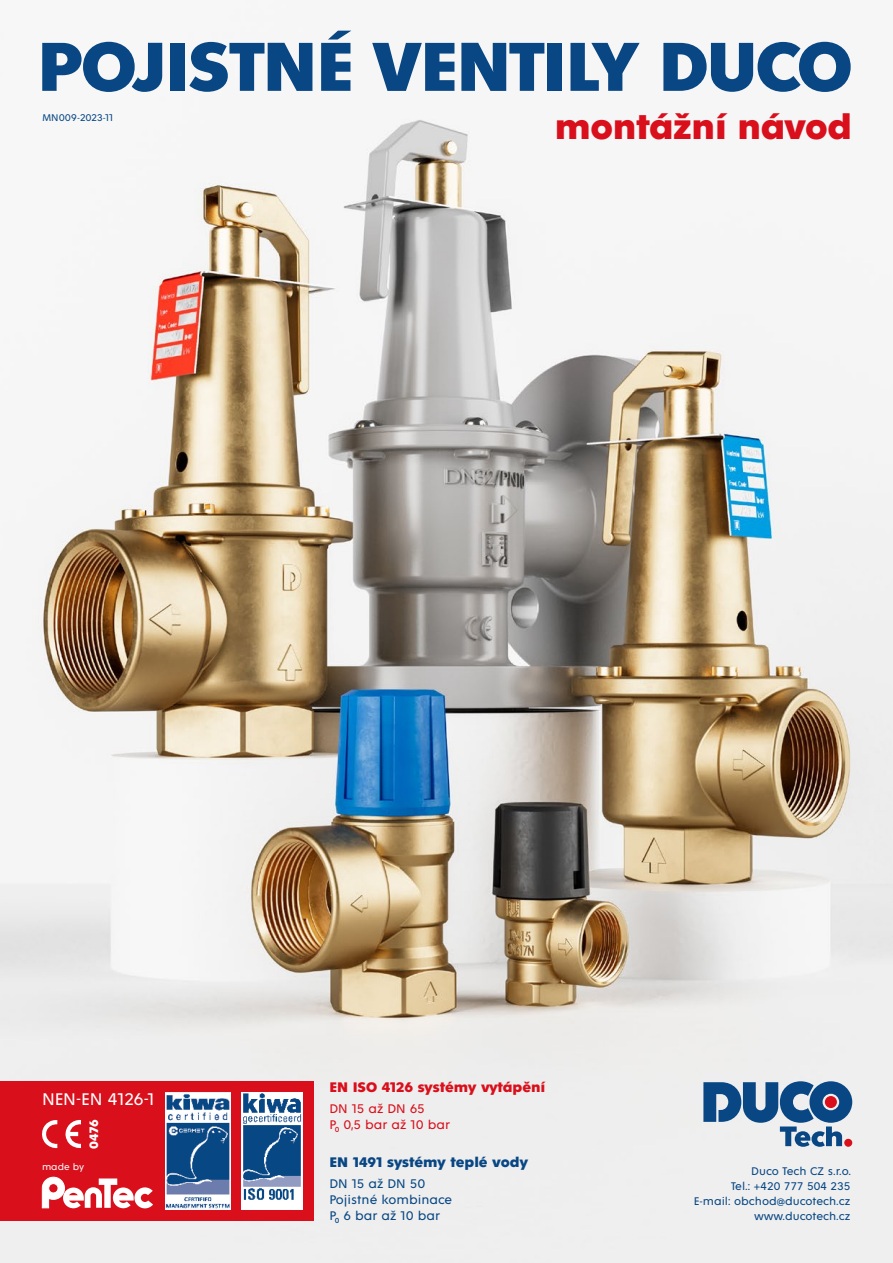
<style>
.page{position:relative;width:893px;height:1263px;background:#fff}
.page>*{position:absolute;margin:0;border:0;box-sizing:border-box;transform-origin:0 0}
.t1{font:700 74.7px "Fenomen Sans";letter-spacing:-.02em;color:#084784}
.t2{font:700 37.5px "Fenomen Sans";letter-spacing:-.01em;color:#d90f1b}
.t3{font:18.15px "Fenomen Sans";color:#fff}
.t4{font:700 15px "Fenomen Sans";letter-spacing:-.01em;color:#d90f1b}
.t5{font:700 15px "Fenomen Sans";letter-spacing:-.005em;color:#084784}
.t6{font:13.5px/16.2px "Fenomen Sans";color:#084784}
.t7{font:13.5px/16.2px "Fenomen Sans";color:#d90f1b}
.t8{font:700 13.2px "Fenomen Sans";color:#fff}
.t9{font:12px/15px "Fenomen Sans";color:#084784;text-align:right}
.t10{font:10.5px "Fenomen Sans";color:#084784}
.t11{font:9.9px "Fenomen Sans";color:#fff}
</style>
<div class="page">
<img style="left:0;top:119px;width:893px;height:1144px">
<svg style="left:703px;top:1081px;width:149px;height:66px"></svg>
<div style="left:0;top:1081px;width:314px;height:139px;background:#d90f1b"></div>
<svg style="left:42px;top:1120px;width:15px;height:28px"></svg>
<svg style="left:65px;top:1120px;width:16px;height:28px"></svg>
<img style="left:242px;top:1092px;width:61px;height:117px">
<img style="left:165px;top:1092px;width:65px;height:117px">
<svg style="left:42px;top:1177px;width:111px;height:31px"></svg>
<h1 class="t1" style="left:37px;top:27px;width:817px">POJISTNÉ VENTILY DUCO</h1>
<h2 class="t2" style="left:555px;top:107px;width:298px">montážní návod</h2>
<p class="t10" style="left:43px;top:112px;width:72px">MN009-2023-11</p>
<h3 class="t3" style="left:42px;top:1089px;width:114px">NEN-EN 4126-1</h3>
<p class="t8" style="left:87px;top:1148px;width:30px;rotate:-90deg">0476</p>
<p class="t11" style="left:42px;top:1161px;width:44px">made by</p>
<p class="t4" style="left:330px;top:1079px;width:218px">EN ISO 4126 systémy vytápění</p>
<p class="t7" style="left:330px;top:1100px;width:122px">DN 15 až DN 65<br>P<sub>0</sub> 0,5 bar až 10 bar</p>
<p class="t5" style="left:330px;top:1154px;width:200px">EN 1491 systémy teplé vody</p>
<p class="t6" style="left:330px;top:1176px;width:124px">DN 15 až DN 50<br>Pojistné kombinace<br>P<sub>0</sub> 6 bar až 10 bar</p>
<p class="t9" style="left:694px;top:1164px;width:159px">Duco Tech CZ s.r.o.<br>Tel.: +420 777 504 235<br>E-mail: obchod@ducotech.cz www.ducotech.cz</p>
</div>
